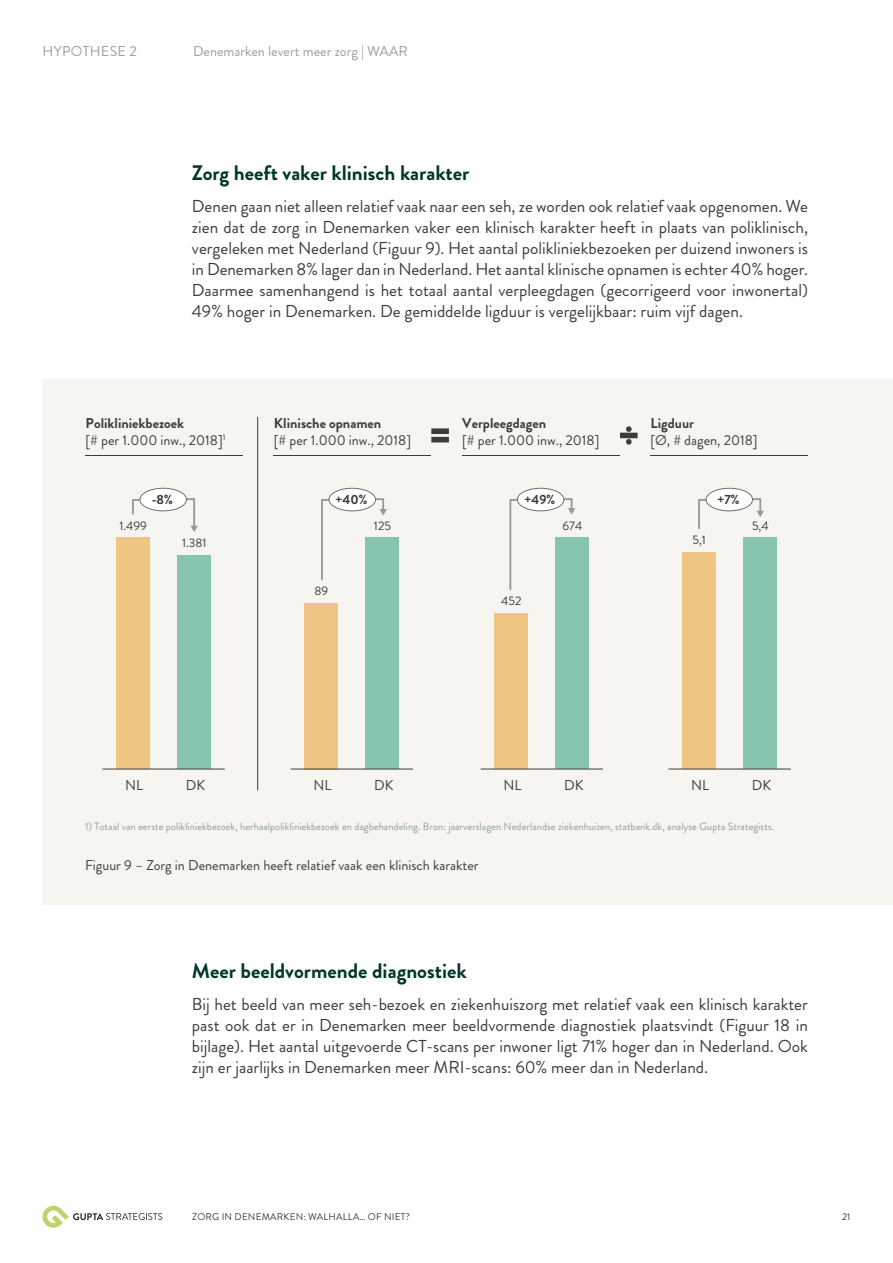
<style>
.page{position:relative;width:893px;height:1263px;background:#fff}
.page>*{position:absolute;margin:0;border:0;box-sizing:border-box;transform-origin:0 0}
.t1{font:700 21px "Brandon Grotesque";color:#00372a}
.t2{font:17.25px/21px "Brandon Grotesque";color:#3c3c3b;text-align:justify}
.t3{font:14.25px/17.4px "Brandon Grotesque";color:#3c3c3b}
.t4{font:700 14.25px "Brandon Grotesque";color:#3c3c3b}
.t5{font:14.25px "Brandon Grotesque";color:#9d9d9d}
.t6{font:14.25px "Brandon Grotesque";letter-spacing:.02em;color:#9d9d9d}
.t7{font:700 13.35px "Brandon Grotesque";color:#3c3c3b}
.t8{font:12.3px "Brandon Grotesque";color:#3c3c3b}
.t9{font:10.5px "Brandon Grotesque";letter-spacing:.005em;color:#8e9f9a}
.t10{font:9.75px "Brandon Grotesque";letter-spacing:.02em;color:#3c3c3b}
.s1{font-weight:700}
</style>
<div class="page">
<div style="left:43px;top:380px;width:850px;height:525px;background:#f6f5ef"></div>
<svg style="left:43px;top:1206px;width:119px;height:22px"></svg>
<hr style="left:85px;top:455px;width:158px;height:1px;background:#3c3c3b">
<hr style="left:274px;top:455px;width:157px;height:1px;background:#3c3c3b">
<hr style="left:462px;top:455px;width:158px;height:1px;background:#3c3c3b">
<hr style="left:650px;top:455px;width:158px;height:1px;background:#3c3c3b">
<svg style="left:620px;top:426px;width:18px;height:19px"></svg>
<svg style="left:431px;top:428px;width:18px;height:14px"></svg>
<div style="left:177px;top:556px;width:34px;height:213px;background:#86c4ae"></div>
<div style="left:116px;top:537px;width:34px;height:232px;background:#efc584"></div>
<hr style="left:102px;top:769px;width:123px;height:1px;background:#3c3c3b">
<div style="left:365px;top:537px;width:34px;height:232px;background:#86c4ae"></div>
<div style="left:304px;top:603px;width:34px;height:166px;background:#efc584"></div>
<hr style="left:291px;top:769px;width:122px;height:1px;background:#3c3c3b">
<div style="left:555px;top:537px;width:34px;height:232px;background:#86c4ae"></div>
<div style="left:494px;top:613px;width:34px;height:156px;background:#efc584"></div>
<hr style="left:481px;top:769px;width:122px;height:1px;background:#3c3c3b">
<div style="left:743px;top:537px;width:34px;height:232px;background:#86c4ae"></div>
<div style="left:682px;top:553px;width:34px;height:216px;background:#efc584"></div>
<hr style="left:668px;top:769px;width:123px;height:1px;background:#3c3c3b">
<hr style="left:257px;top:417px;width:1px;height:373px;background:#3c3c3b">
<svg style="left:132px;top:498px;width:66px;height:34px"></svg>
<div style="left:140px;top:488px;width:46px;height:23px;background:#fff;border-radius:50%"></div>
<div style="left:140px;top:488px;width:47px;height:23px;border:1px solid #717171;border-radius:50%"></div>
<svg style="left:321px;top:498px;width:66px;height:82px"></svg>
<div style="left:329px;top:488px;width:46px;height:23px;background:#fff;border-radius:50%"></div>
<div style="left:329px;top:488px;width:47px;height:23px;border:1px solid #717171;border-radius:50%"></div>
<svg style="left:509px;top:498px;width:66px;height:92px"></svg>
<div style="left:517px;top:488px;width:47px;height:23px;background:#fff;border-radius:50%"></div>
<div style="left:517px;top:488px;width:47px;height:23px;border:1px solid #717171;border-radius:50%"></div>
<svg style="left:698px;top:498px;width:66px;height:31px"></svg>
<div style="left:706px;top:488px;width:47px;height:23px;background:#fff;border-radius:50%"></div>
<div style="left:706px;top:488px;width:47px;height:23px;border:1px solid #717171;border-radius:50%"></div>
<p class="t6" style="left:43px;top:41px;width:96px">HYPOTHESE 2</p>
<p class="t5" style="left:193px;top:41px;width:216px">Denemarken levert meer zorg | WAAR</p>
<p class="t1" style="left:192px;top:158px;width:279px">Zorg heeft vaker klinisch karakter</p>
<p class="t2" style="left:192px;top:196px;width:618px">Denen gaan niet alleen relatief vaak naar een seh, ze worden ook relatief vaak opgenomen. We zien dat de zorg in Denemarken vaker een klinisch karakter heeft in plaats van poliklinisch, vergeleken met Nederland (Figuur 9). Het aantal polikliniekbezoeken per duizend inwoners is in Denemarken 8% lager dan in Nederland. Het aantal klinische opnamen is echter 40% hoger.<br>Daarmee samenhangend is het totaal aantal verpleegdagen (gecorrigeerd voor inwonertal)<br>49% hoger in Denemarken. De gemiddelde ligduur is vergelijkbaar: ruim vijf dagen.</p>
<p class="t3" style="left:86px;top:414px;width:141px"><span class="s1">Polikliniekbezoek<br></span>[# per 1.000 inw., 2018]<sup>1</sup></p>
<p class="t4" style="left:274px;top:413px;width:109px">Klinische opnamen</p>
<p class="t3" style="left:274px;top:432px;width:139px">[# per 1.000 inw., 2018]</p>
<p class="t4" style="left:462px;top:413px;width:86px">Verpleegdagen</p>
<p class="t3" style="left:462px;top:432px;width:139px">[# per 1.000 inw., 2018]</p>
<p class="t4" style="left:651px;top:413px;width:45px">Ligduur</p>
<p class="t3" style="left:651px;top:432px;width:109px">[Ø, # dagen, 2018]</p>
<p class="t7" style="left:152px;top:490px;width:23px">-8%</p>
<p class="t7" style="left:335px;top:490px;width:34px">+40%</p>
<p class="t7" style="left:524px;top:490px;width:33px">+49%</p>
<p class="t7" style="left:717px;top:490px;width:24px">+7%</p>
<p class="t8" style="left:119px;top:517px;width:29px">1.499</p>
<p class="t8" style="left:182px;top:534px;width:26px">1.381</p>
<p class="t8" style="left:374px;top:517px;width:19px">125</p>
<p class="t8" style="left:563px;top:517px;width:21px">674</p>
<p class="t8" style="left:692px;top:531px;width:15px">5,1</p>
<p class="t8" style="left:752px;top:517px;width:18px">5,4</p>
<p class="t8" style="left:314px;top:582px;width:15px">89</p>
<p class="t8" style="left:501px;top:593px;width:22px">452</p>
<p class="t3" style="left:125px;top:777px;width:20px">NL</p>
<p class="t3" style="left:186px;top:777px;width:21px">DK</p>
<p class="t3" style="left:313px;top:777px;width:20px">NL</p>
<p class="t3" style="left:374px;top:777px;width:21px">DK</p>
<p class="t3" style="left:503px;top:777px;width:20px">NL</p>
<p class="t3" style="left:564px;top:777px;width:21px">DK</p>
<p class="t3" style="left:691px;top:777px;width:20px">NL</p>
<p class="t3" style="left:752px;top:777px;width:21px">DK</p>
<p class="t9" style="left:85px;top:819px;width:691px">1) Totaal van eerste polikliniekbezoek, herhaalpolikliniekbezoek en dagbehandeling. Bron: jaarverslagen Nederlandse ziekenhuizen, statbank.dk, analyse Gupta Strategists.</p>
<p class="t3" style="left:85px;top:856px;width:395px">Figuur 9 – Zorg in Denemarken heeft relatief vaak een klinisch karakter</p>
<p class="t1" style="left:192px;top:956px;width:276px">Meer beeldvormende diagnostiek</p>
<p class="t2" style="left:192px;top:994px;width:617px">Bij het beeld van meer seh-bezoek en ziekenhuiszorg met relatief vaak een klinisch karakter past ook dat er in Denemarken meer beeldvormende diagnostiek plaatsvindt (Figuur 18 in bijlage). Het aantal uitgevoerde CT-scans per inwoner ligt 71% hoger dan in Nederland. Ook zijn er jaarlijks in Denemarken meer MRI-scans: 60% meer dan in Nederland.</p>
<p class="t10" style="left:192px;top:1210px;width:219px">ZORG IN DENEMARKEN: WALHALLA… OF NIET?</p>
<p class="t10" style="left:842px;top:1210px;width:10px">21</p>
</div>
